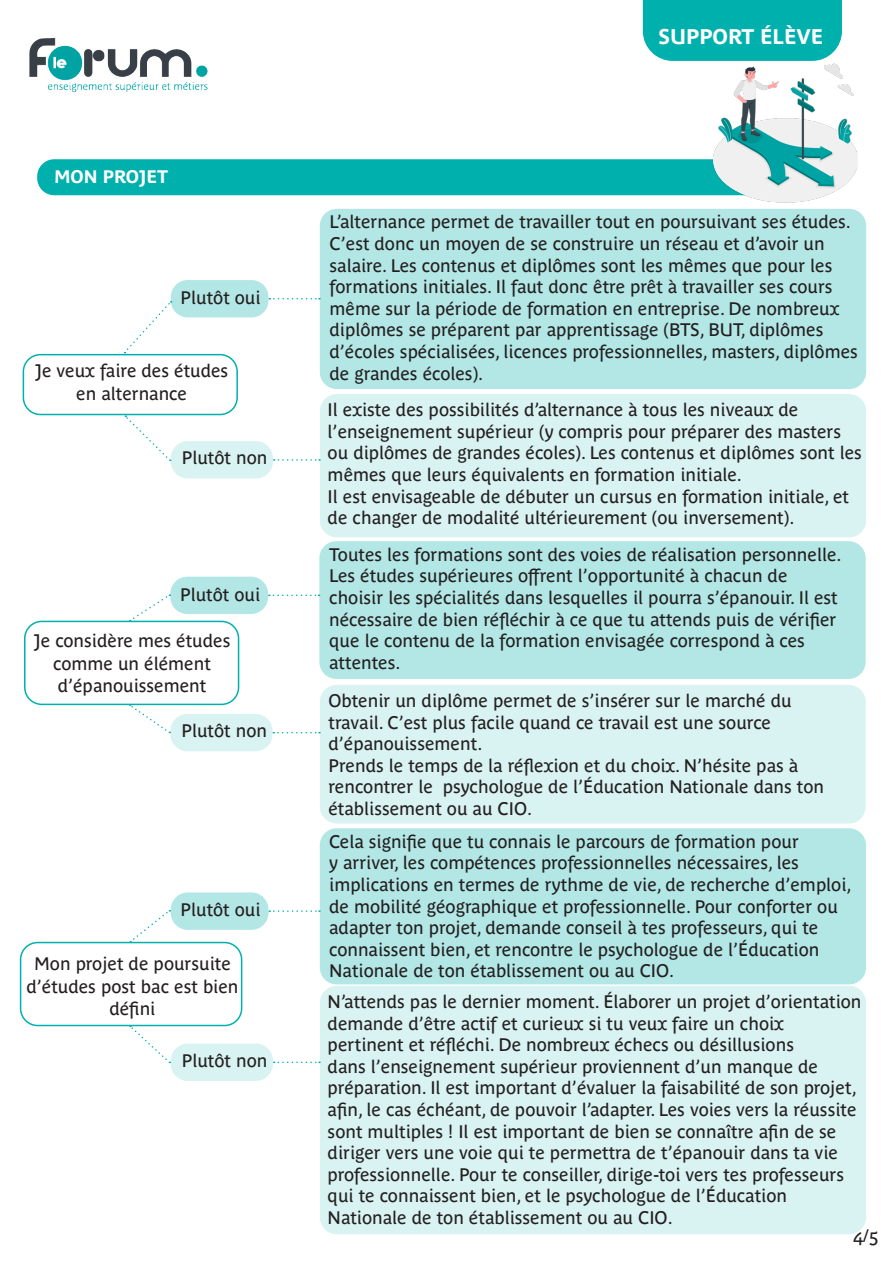
<style>
.page{position:relative;width:893px;height:1263px;background:#fff}
.page>*{position:absolute;margin:0;border:0;box-sizing:border-box;transform-origin:0 0}
.t1{font:700 21px "Parisine Plus Std";color:#fff}
.t2{font:18px/21.6px "Parisine Plus Std";color:#231f20}
.t3{font:700 18px "Parisine Plus Std";color:#fff}
</style>
<div class="page">
<img style="left:29px;top:38px;width:179px;height:55px">
<div style="left:643px;top:0;width:199px;height:61px;background:#00b0ad"></div>
<div style="left:320px;top:828px;width:546px;height:156px;background:#b3e7e6;border-radius:17px"></div>
<div style="left:171px;top:892px;width:98px;height:38px;background:#b3e7e6;border-radius:17px"></div>
<div style="left:171px;top:1043px;width:102px;height:38px;background:#d9f3f2;border-radius:17px"></div>
<div style="left:320px;top:986px;width:546px;height:248px;background:#d9f3f2;border-radius:17px"></div>
<div style="left:20px;top:942px;width:222px;height:84px;border:2px solid #00b0ad;border-radius:17px"></div>
<svg style="left:130px;top:910px;width:40px;height:32px"></svg>
<svg style="left:269px;top:910px;width:51px;height:2px"></svg>
<svg style="left:274px;top:1061px;width:46px;height:2px"></svg>
<svg style="left:130px;top:1025px;width:40px;height:38px"></svg>
<div style="left:319px;top:541px;width:547px;height:138px;background:#b3e7e6;border-radius:17px"></div>
<div style="left:170px;top:577px;width:98px;height:37px;background:#b3e7e6;border-radius:17px"></div>
<div style="left:170px;top:714px;width:103px;height:37px;background:#d9f3f2;border-radius:17px"></div>
<div style="left:320px;top:685px;width:546px;height:138px;background:#d9f3f2;border-radius:17px"></div>
<div style="left:24px;top:621px;width:215px;height:84px;border:2px solid #00b0ad;border-radius:17px"></div>
<svg style="left:130px;top:594px;width:40px;height:27px"></svg>
<svg style="left:269px;top:595px;width:51px;height:1px"></svg>
<svg style="left:273px;top:732px;width:47px;height:1px"></svg>
<svg style="left:129px;top:704px;width:41px;height:29px"></svg>
<svg style="left:124px;top:301px;width:48px;height:52px"></svg>
<svg style="left:274px;top:459px;width:46px;height:2px"></svg>
<div style="left:320px;top:209px;width:546px;height:180px;background:#b3e7e6;border-radius:17px"></div>
<div style="left:171px;top:280px;width:98px;height:37px;background:#b3e7e6;border-radius:17px"></div>
<div style="left:171px;top:441px;width:102px;height:37px;background:#d9f3f2;border-radius:17px"></div>
<div style="left:320px;top:394px;width:546px;height:143px;background:#d9f3f2;border-radius:17px"></div>
<div style="left:23px;top:354px;width:215px;height:61px;border:2px solid #00b0ad;border-radius:17px"></div>
<svg style="left:269px;top:298px;width:51px;height:1px"></svg>
<svg style="left:125px;top:415px;width:46px;height:46px"></svg>
<div style="left:37px;top:159px;width:733px;height:36px;background:#00b0ad;border-radius:17px"></div>
<img style="left:713px;top:63px;width:145px;height:140px">
<p class="t3" style="left:54px;top:166px;width:115px">MON PROJET</p>
<p class="t2" style="left:180px;top:287px;width:82px">Plutôt oui</p>
<p class="t2" style="left:35px;top:360px;width:195px;line-height:22.5px;text-align:center">Je veux faire des études en alternance</p>
<p class="t2" style="left:182px;top:447px;width:87px">Plutôt non</p>
<p class="t2" style="left:180px;top:583px;width:82px">Plutôt oui</p>
<p class="t2" style="left:34px;top:630px;width:198px;line-height:22.5px;text-align:center">Je considère mes études comme un élément d’épanouissement</p>
<p class="t2" style="left:181px;top:720px;width:87px">Plutôt non</p>
<p class="t2" style="left:180px;top:899px;width:82px">Plutôt oui</p>
<p class="t2" style="left:26px;top:953px;width:214px;line-height:22.5px;text-align:center">Mon projet de poursuite d’études post bac est bien défini</p>
<p class="t2" style="left:182px;top:1049px;width:87px">Plutôt non</p>
<p class="t1" style="left:658px;top:24px;width:167px">SUPPORT ÉLÈVE</p>
<p class="t2" style="left:330px;top:211px;width:530px">L’alternance permet de travailler tout en poursuivant ses études.<br>C’est donc un moyen de se construire un réseau et d’avoir un salaire. Les contenus et diplômes sont les mêmes que pour les formations initiales. Il faut donc être prêt à travailler ses cours même sur la période de formation en entreprise. De nombreux diplômes se préparent par apprentissage (BTS, BUT, diplômes d’écoles spécialisées, licences professionnelles, masters, diplômes de grandes écoles).</p>
<p class="t2" style="left:328px;top:399px;width:536px">Il existe des possibilités d’alternance à tous les niveaux de l’enseignement supérieur (y compris pour préparer des masters ou diplômes de grandes écoles). Les contenus et diplômes sont les mêmes que leurs équivalents en formation initiale.</p>
<p class="t2" style="left:328px;top:485px;width:523px">Il est envisageable de débuter un cursus en formation initiale, et de changer de modalité ultérieurement (ou inversement).</p>
<p class="t2" style="left:329px;top:544px;width:514px">Toutes les formations sont des voies de réalisation personnelle.<br>Les études supérieures offrent l’opportunité à chacun de choisir les spécialités dans lesquelles il pourra s’épanouir. Il est nécessaire de bien réfléchir à ce que tu attends puis de vérifier que le contenu de la formation envisagée correspond à ces attentes.</p>
<p class="t2" style="left:328px;top:690px;width:465px">Obtenir un diplôme permet de s’insérer sur le marché du travail. C’est plus facile quand ce travail est une source d’épanouissement.</p>
<p class="t2" style="left:328px;top:755px;width:497px">Prends le temps de la réflexion et du choix. N’hésite pas à rencontrer le psychologue de l’Éducation Nationale dans ton établissement ou au CIO.</p>
<p class="t2" style="left:329px;top:831px;width:524px">Cela signifie que tu connais le parcours de formation pour<br>y arriver, les compétences professionnelles nécessaires, les implications en termes de rythme de vie, de recherche d’emploi, de mobilité géographique et professionnelle. Pour conforter ou adapter ton projet, demande conseil à tes professeurs, qui te connaissent bien, et rencontre le psychologue de l’Éducation Nationale de ton établissement ou au CIO.</p>
<p class="t2" style="left:328px;top:991px;width:535px">N’attends pas le dernier moment. Élaborer un projet d’orientation demande d’être actif et curieux si tu veux faire un choix pertinent et réfléchi. De nombreux échecs ou désillusions<br>dans l’enseignement supérieur proviennent d’un manque de préparation. Il est important d’évaluer la faisabilité de son projet, afin, le cas échéant, de pouvoir l’adapter. Les voies vers la réussite sont multiples ! Il est important de bien se connaître afin de se diriger vers une voie qui te permettra de t’épanouir dans ta vie professionnelle. Pour te conseiller, dirige-toi vers tes professeurs qui te connaissent bien, et le psychologue de l’Éducation Nationale de ton établissement ou au CIO.</p>
<p class="t2" style="left:853px;top:1224px;width:27px">4/5</p>
</div>
